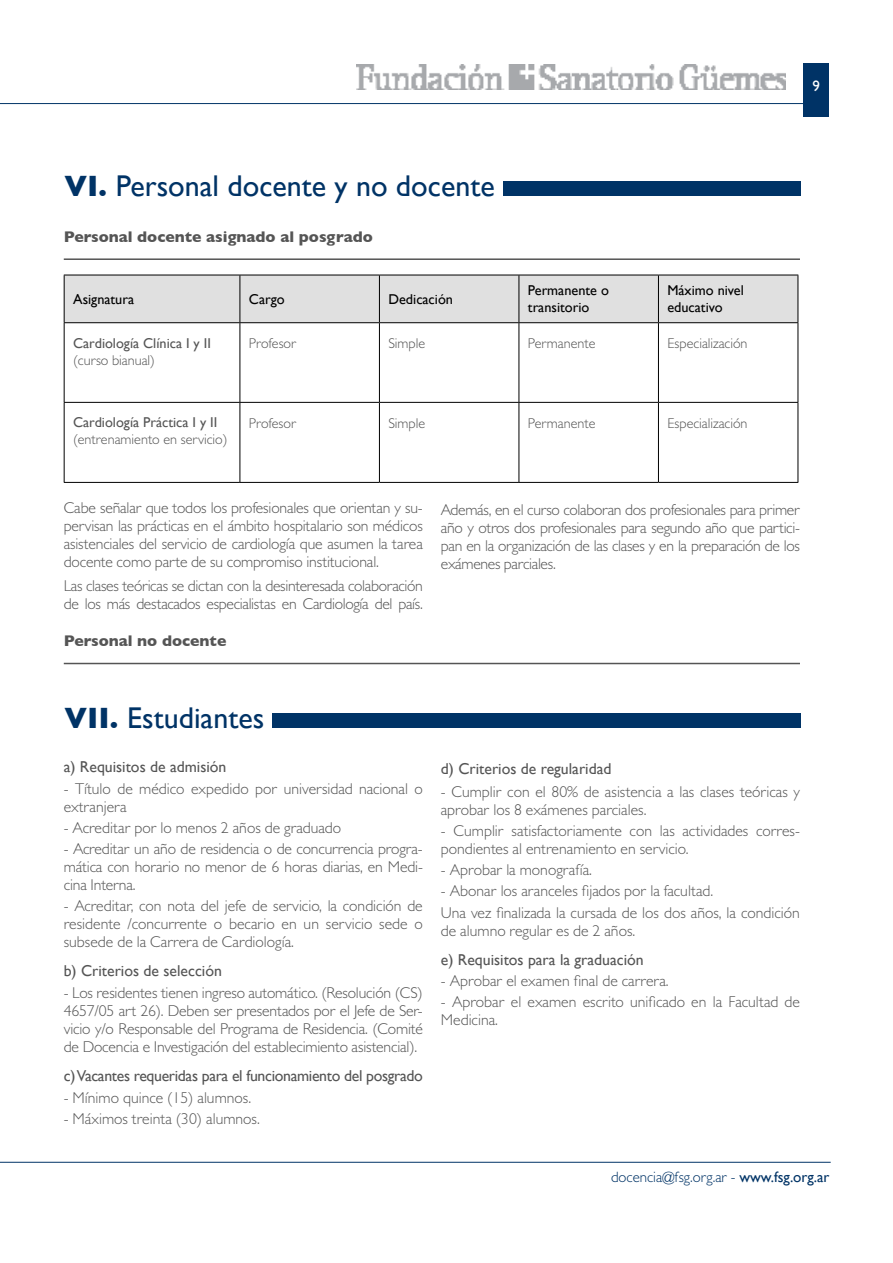
<style>
.page{position:relative;width:893px;height:1263px;background:#fff}
.page>*{position:absolute;margin:0;border:0;box-sizing:border-box;transform-origin:0 0}
.t1{font:30px "Gill Sans";color:#036}
.t2{font:300 15.75px/18px "Gill Sans";color:#555;text-align:justify}
.t3{font:300 15.75px/18px "Gill Sans";letter-spacing:-.02em;color:#555}
.t4{font:15.75px "Gill Sans";color:#555}
.t5{font:15.75px "Gill Sans";letter-spacing:-.02em;color:#555}
.t6{font:700 15.75px "Gill Sans";color:#555}
.t7{font:300 15px "Gill Sans";color:#036}
.t8{font:15px "Gill Sans";color:#fff}
.t9{font:300 14.25px "Gill Sans";color:#555}
.t10{font:14.25px/17.1px "Gill Sans";color:#000}
.t11{font:14.25px "Gill Sans";color:#555}
.s1{font-weight:700}
.s2{font-weight:400}
</style>
<div class="page">
<div style="left:804px;top:64px;width:25px;height:53px;background:#036"></div>
<hr style="left:0;top:103px;width:823px;height:1px;background:#036">
<img style="left:356px;top:65px;width:430px;height:25px">
<hr style="left:0;top:1162px;width:831px;height:1px;background:#036">
<hr style="left:64px;top:258px;width:736px;height:2px;background:#555">
<hr style="left:64px;top:663px;width:736px;height:1px;background:#555">
<div style="left:504px;top:182px;width:297px;height:14px;background:#036"></div>
<div style="left:272px;top:713px;width:529px;height:15px;background:#036"></div>
<div style="left:65px;top:276px;width:733px;height:46px;background:#e0e0e0"></div>
<hr style="left:64px;top:275px;width:176px;height:1px;background:#000">
<hr style="left:64px;top:275px;width:1px;height:47px;background:#000">
<hr style="left:240px;top:275px;width:139px;height:1px;background:#000">
<hr style="left:240px;top:275px;width:1px;height:47px;background:#000">
<hr style="left:379px;top:275px;width:140px;height:1px;background:#000">
<hr style="left:379px;top:275px;width:1px;height:47px;background:#000">
<hr style="left:519px;top:275px;width:139px;height:1px;background:#000">
<hr style="left:519px;top:275px;width:1px;height:47px;background:#000">
<hr style="left:658px;top:275px;width:140px;height:1px;background:#000">
<hr style="left:658px;top:275px;width:1px;height:47px;background:#000">
<hr style="left:798px;top:275px;width:1px;height:47px;background:#000">
<hr style="left:64px;top:322px;width:176px;height:1px;background:#000">
<hr style="left:64px;top:323px;width:1px;height:79px;background:#000">
<hr style="left:240px;top:322px;width:139px;height:1px;background:#000">
<hr style="left:240px;top:323px;width:1px;height:79px;background:#000">
<hr style="left:379px;top:322px;width:140px;height:1px;background:#000">
<hr style="left:379px;top:323px;width:1px;height:79px;background:#000">
<hr style="left:519px;top:322px;width:139px;height:1px;background:#000">
<hr style="left:519px;top:323px;width:1px;height:79px;background:#000">
<hr style="left:658px;top:322px;width:140px;height:1px;background:#000">
<hr style="left:658px;top:323px;width:1px;height:79px;background:#000">
<hr style="left:798px;top:323px;width:1px;height:79px;background:#000">
<hr style="left:64px;top:402px;width:176px;height:1px;background:#000">
<hr style="left:64px;top:403px;width:1px;height:79px;background:#000">
<hr style="left:240px;top:402px;width:139px;height:1px;background:#000">
<hr style="left:240px;top:403px;width:1px;height:79px;background:#000">
<hr style="left:379px;top:402px;width:140px;height:1px;background:#000">
<hr style="left:379px;top:403px;width:1px;height:79px;background:#000">
<hr style="left:519px;top:402px;width:139px;height:1px;background:#000">
<hr style="left:519px;top:403px;width:1px;height:79px;background:#000">
<hr style="left:658px;top:402px;width:140px;height:1px;background:#000">
<hr style="left:658px;top:403px;width:1px;height:79px;background:#000">
<hr style="left:798px;top:403px;width:1px;height:79px;background:#000">
<hr style="left:64px;top:482px;width:176px;height:1px;background:#000">
<hr style="left:240px;top:482px;width:139px;height:1px;background:#000">
<hr style="left:379px;top:482px;width:140px;height:1px;background:#000">
<hr style="left:519px;top:482px;width:139px;height:1px;background:#000">
<hr style="left:658px;top:482px;width:140px;height:1px;background:#000">
<p class="t8" style="left:812px;top:77px;width:9px">9</p>
<h1 class="t1" style="left:65px;top:168px;width:432px"><span class="s1">VI.</span> Personal docente y no docente</h1>
<p class="t6" style="left:64px;top:224px;width:311px">Personal docente asignado al posgrado</p>
<p class="t10" style="left:73px;top:290px;width:63px">Asignatura</p>
<p class="t10" style="left:249px;top:290px;width:37px">Cargo</p>
<p class="t10" style="left:388px;top:290px;width:66px">Dedicación</p>
<p class="t10" style="left:528px;top:282px;width:82px">Permanente o transitorio</p>
<p class="t10" style="left:667px;top:282px;width:78px">Máximo nivel educativo</p>
<p class="t11" style="left:73px;top:334px;width:139px">Cardiología Clínica I y II</p>
<p class="t9" style="left:73px;top:351px;width:83px">(curso bianual)</p>
<p class="t9" style="left:249px;top:335px;width:49px">Profesor</p>
<p class="t9" style="left:388px;top:335px;width:38px">Simple</p>
<p class="t9" style="left:528px;top:335px;width:69px">Permanente</p>
<p class="t9" style="left:667px;top:335px;width:82px">Especialización</p>
<p class="t11" style="left:73px;top:414px;width:146px">Cardiología Práctica I y II</p>
<p class="t9" style="left:73px;top:431px;width:156px">(entrenamiento en servicio)</p>
<p class="t9" style="left:249px;top:415px;width:49px">Profesor</p>
<p class="t9" style="left:388px;top:415px;width:38px">Simple</p>
<p class="t9" style="left:528px;top:415px;width:69px">Permanente</p>
<p class="t9" style="left:667px;top:415px;width:82px">Especialización</p>
<p class="t2" style="left:64px;top:498px;width:361px">Cabe señalar que todos los profesionales que orientan y su&shy;pervisan las prácticas en el ámbito hospitalario son médicos asistenciales del servicio de cardiología que asumen la tarea docente como parte de su compromiso institucional.</p>
<p class="t3" style="left:64px;top:576px;width:361px">Las clases teóricas se dictan con la desinteresada colaboración de los más destacados especialistas en Cardiología del país.</p>
<p class="t6" style="left:64px;top:628px;width:164px">Personal no docente</p>
<p class="t2" style="left:441px;top:501px;width:361px">Además, en el curso colaboran dos profesionales para primer año y otros dos profesionales para segundo año que partici&shy;pan en la organización de las clases y en la preparación de los exámenes parciales.</p>
<h1 class="t1" style="left:65px;top:700px;width:201px"><span class="s1">VII.</span> Estudiantes</h1>
<p class="t4" style="left:64px;top:757px;width:164px">a) Requisitos de admisión</p>
<p class="t2" style="left:64px;top:780px;width:361px">- Título de médico expedido por universidad nacional o extranjera</p>
<p class="t2" style="left:64px;top:819px;width:279px">- Acreditar por lo menos 2 años de graduado</p>
<p class="t2" style="left:64px;top:840px;width:361px">- Acreditar un año de residencia o de concurrencia progra&shy;mática con horario no menor de 6 horas diarias, en Medi&shy;cina Interna.</p>
<p class="t2" style="left:64px;top:897px;width:361px">- Acreditar, con nota del jefe de servicio, la condición de residente /concurrente o becario en un servicio sede o subsede de la Carrera de Cardiología.</p>
<p class="t4" style="left:64px;top:961px;width:160px">b) Criterios de selección</p>
<p class="t2" style="left:64px;top:984px;width:361px">- Los residentes tienen ingreso automático. (Resolución (CS)<br>4657/05 art 26). Deben ser presentados por el Jefe de Ser&shy;vicio y/o Responsable del Programa de Residencia. (Comité de Docencia e Investigación del establecimiento asistencial).</p>
<p class="t5" style="left:64px;top:1066px;width:361px">c) Vacantes requeridas para el funcionamiento del posgrado</p>
<p class="t2" style="left:64px;top:1089px;width:189px">- Mínimo quince (15) alumnos.</p>
<p class="t2" style="left:64px;top:1110px;width:198px">- Máximos treinta (30) alumnos.</p>
<p class="t4" style="left:441px;top:759px;width:172px">d) Criterios de regularidad</p>
<p class="t2" style="left:441px;top:782px;width:361px">- Cumplir con el 80% de asistencia a las clases teóricas y aprobar los 8 exámenes parciales.</p>
<p class="t2" style="left:441px;top:821px;width:361px">- Cumplir satisfactoriamente con las actividades corres&shy;pondientes al entrenamiento en servicio.</p>
<p class="t2" style="left:441px;top:860px;width:153px">- Aprobar la monografía.</p>
<p class="t2" style="left:441px;top:879px;width:361px;line-height:22.5px">- Abonar los aranceles fijados por la facultad.<br>Una vez finalizada la cursada de los dos años, la condición</p>
<p class="t2" style="left:441px;top:922px;width:196px">de alumno regular es de 2 años.</p>
<p class="t4" style="left:441px;top:950px;width:204px">e) Requisitos para la graduación</p>
<p class="t2" style="left:441px;top:971px;width:229px">- Aprobar el examen final de carrera.</p>
<p class="t2" style="left:441px;top:992px;width:361px">- Aprobar el examen escrito unificado en la Facultad de<br>Medicina.</p>
<p class="t7" style="left:611px;top:1168px;width:220px">docencia@fsg.org.ar - <span class="s2">www.fsg.org.ar</span></p>
</div>
